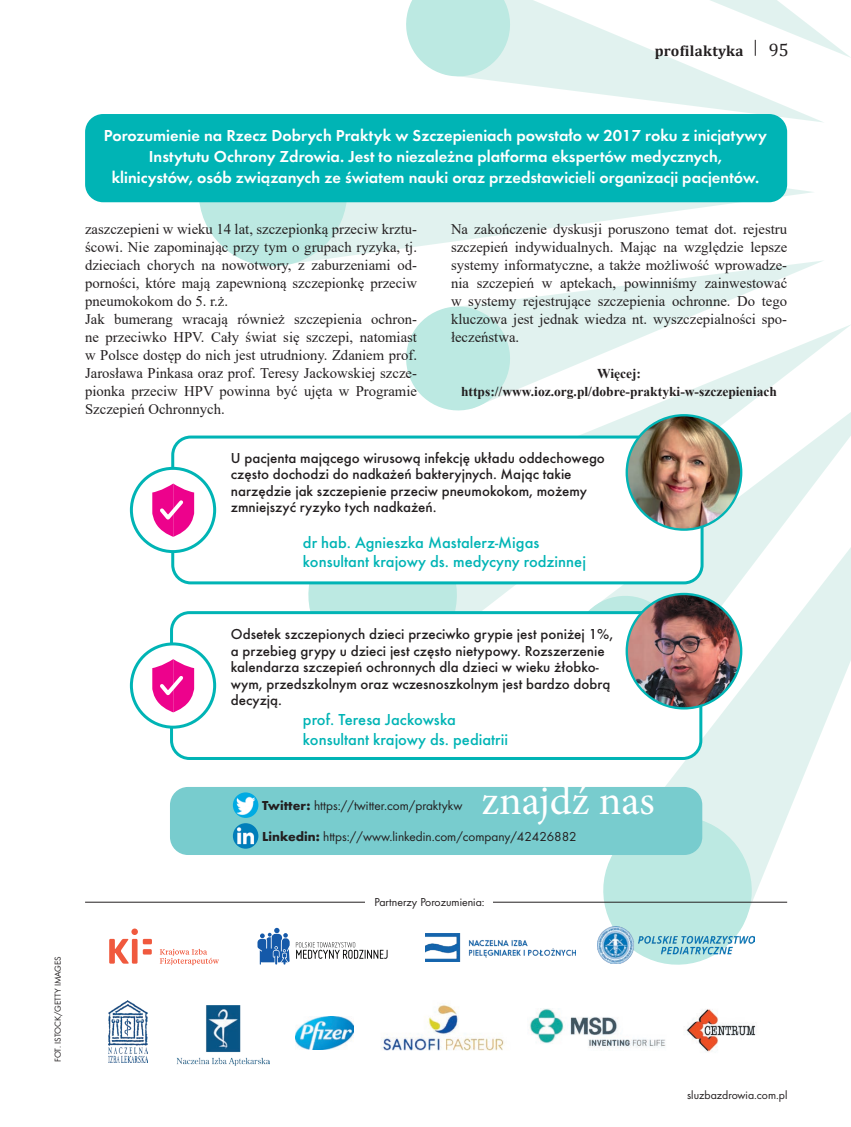
<style>
.page{position:relative;width:851px;height:1127px;background:#fff}
.page>*{position:absolute;margin:0;border:0;box-sizing:border-box;transform-origin:0 0}
.t1{font:41.55px "Minion Pro";letter-spacing:-.005em;color:#fff}
.t2{font:18px "Cambria";color:#231f20}
.t3{font:16.5px/21px "Futura Dem";color:#fff;text-align:center}
.t4{font:500 16.5px/19.8px "Futura";color:#00b4b5}
.t5{font:500 15px/16.5px "Futura";color:#231f20}
.t6{font:700 15px "Cambria";letter-spacing:.02em;color:#231f20}
.t7{font:14.7px/18px "Times New Roman";color:#231f20}
.t8{font:13.5px "Futura Boo";color:#231f20}
.t9{font:700 13.5px/18px "Times New Roman";color:#231f20;text-align:center}
.t10{font:12px "Futura Boo";color:#231f20}
.t11{font:9px "Futura Boo";color:#231f20}
.s1{font-family:"Futura";font-weight:700}
</style>
<div class="page">
<svg style="left:467px;top:325px;width:383px;height:286px"></svg>
<svg style="left:298px;top:584px;width:169px;height:27px;background:#bfeae3"></svg>
<svg style="left:506px;top:0;width:316px;height:122px;fill:#e1f2ef"></svg>
<svg style="left:406px;top:0;width:109px;height:82px;background:#c8ece7"></svg>
<svg style="left:282px;top:118px;width:532px;height:148px"></svg>
<div style="left:199px;top:118px;width:148px;height:148px;background:#bce9e2;border-radius:50%"></div>
<svg style="left:665px;top:684px;width:176px;height:219px;fill:#e1f2ef"></svg>
<svg style="left:592px;top:806px;width:170px;height:159px;background:#caece7"></svg>
<svg style="left:657px;top:0;width:193px;height:58px"></svg>
<svg style="left:588px;top:396px;width:262px;height:288px"></svg>
<svg style="left:568px;top:591px;width:114px;height:20px"></svg>
<svg style="left:444px;top:260px;width:380px;height:149px"></svg>
<svg style="left:406px;top:301px;width:109px;height:115px"></svg>
<img style="left:296px;top:1016px;width:58px;height:34px">
<img style="left:529px;top:1009px;width:137px;height:39px">
<img style="left:381px;top:1004px;width:123px;height:47px">
<hr style="left:85px;top:902px;width:702px;height:1px;background:#231f20">
<div style="left:365px;top:896px;width:128px;height:18px;background:#fff"></div>
<svg style="left:109px;top:939px;width:20px;height:24px"></svg>
<div style="left:132px;top:939px;width:5px;height:24px;background:#f0593e"></div>
<div style="left:143px;top:939px;width:9px;height:5px;background:#f0593e"></div>
<div style="left:143px;top:949px;width:9px;height:5px;background:#f0593e"></div>
<svg style="left:160px;top:949px;width:59px;height:16px"></svg>
<div style="left:131px;top:928px;width:7px;height:7px;background:#f0593e;border-radius:50%"></div>
<img style="left:686px;top:1009px;width:70px;height:43px">
<div style="left:173px;top:437px;width:529px;height:146px;background:#fff;border-radius:18px"></div>
<div style="left:171px;top:435px;width:532px;height:149px;border:3px solid #00b4b5;border-radius:18px"></div>
<img style="left:626px;top:415px;width:115px;height:115px;border-radius:57px">
<div style="left:625px;top:414px;width:117px;height:117px;border:2px solid #00b4b5;border-radius:50%"></div>
<div style="left:131px;top:468px;width:84px;height:83px;background:#fff;border-radius:50%"></div>
<div style="left:130px;top:467px;width:86px;height:86px;border:3px solid #00b4b5;border-radius:50%"></div>
<svg style="left:152px;top:483px;width:43px;height:54px"></svg>
<div style="left:171px;top:613px;width:529px;height:145px;background:#fff;border-radius:18px"></div>
<div style="left:170px;top:611px;width:532px;height:149px;border:3px solid #00b4b5;border-radius:18px"></div>
<img style="left:626px;top:594px;width:115px;height:114px;border-radius:57px">
<div style="left:625px;top:593px;width:117px;height:116px;border:2px solid #00b4b5;border-radius:50%"></div>
<div style="left:131px;top:644px;width:84px;height:83px;background:#fff;border-radius:50%"></div>
<div style="left:130px;top:642px;width:86px;height:87px;border:3px solid #00b4b5;border-radius:50%"></div>
<svg style="left:152px;top:659px;width:43px;height:54px"></svg>
<div style="left:85px;top:114px;width:702px;height:88px;background:#00b4b5;border-radius:18px"></div>
<div style="left:170px;top:787px;width:532px;height:68px;background:#78ccce;border-radius:18px"></div>
<img style="left:233px;top:792px;width:25px;height:26px;border-radius:13px">
<img style="left:233px;top:823px;width:25px;height:26px;border-radius:13px">
<svg style="left:296px;top:942px;width:91px;height:17px"></svg>
<svg style="left:257px;top:928px;width:32px;height:36px"></svg>
<img style="left:597px;top:926px;width:157px;height:37px">
<img style="left:425px;top:933px;width:150px;height:28px">
<img style="left:176px;top:1005px;width:94px;height:61px">
<img style="left:108px;top:1001px;width:40px;height:62px">
<p class="t6" style="left:654px;top:40px;width:90px">profilaktyka</p>
<p class="t2" style="left:768px;top:39px;width:21px">95</p>
<p class="t3" style="left:104px;top:125px;width:664px">Porozumienie na Rzecz Dobrych Praktyk w Szczepieniach powstało w 2017 roku z inicjatywy<br>Instytutu Ochrony Zdrowia. Jest to niezależna platforma ekspertów medycznych,<br>klinicystów, osób związanych ze światem nauki oraz przedstawicieli organizacji pacjentów.</p>
<p class="t7" style="left:85px;top:220px;width:333px">zaszczepieni w wieku 14 lat, szczepionką przeciw krztu&shy;ścowi. Nie zapominając przy tym o grupach ryzyka, tj. dzieciach chorych na nowotwory, z zaburzeniami od&shy;porności, które mają zapewnioną szczepionkę przeciw pneumokokom do 5. r.ż.<br>Jak bumerang wracają również szczepienia ochron&shy;ne przeciwko HPV. Cały świat się szczepi, natomiast w Polsce dostęp do nich jest utrudniony. Zdaniem prof.<br>Jarosława Pinkasa oraz prof. Teresy Jackowskiej szcze&shy;pionka przeciw HPV powinna być ujęta w Programie Szczepień Ochronnych.</p>
<p class="t7" style="left:451px;top:220px;width:337px;text-align:justify">Na zakończenie dyskusji poruszono temat dot. rejestru szczepień indywidualnych. Mając na względzie lepsze systemy informatyczne, a także możliwość wprowadze&shy;nia szczepień w aptekach, powinniśmy zainwestować w systemy rejestrujące szczepienia ochronne. Do tego kluczowa jest jednak wiedza nt. wyszczepialności spo&shy;łeczeństwa.</p>
<p class="t9" style="left:461px;top:364px;width:317px">Więcej: https://www.ioz.org.pl/dobre-praktyki-w-szczepieniach</p>
<p class="t5" style="left:231px;top:450px;width:375px">U pacjenta mającego wirusową infekcję układu oddechowego często dochodzi do nadkażeń bakteryjnych. Mając takie narzędzie jak szczepienie przeciw pneumokokom, możemy zmniejszyć ryzyko tych nadkażeń.</p>
<p class="t4" style="left:303px;top:532px;width:284px">dr hab. Agnieszka Mastalerz-Migas konsultant krajowy ds. medycyny rodzinnej</p>
<p class="t11" style="left:53px;top:1062px;width:108px;rotate:-90deg">FOT. ISTOCK/GETTY IMAGES</p>
<p class="t5" style="left:231px;top:626px;width:383px">Odsetek szczepionych dzieci przeciwko grypie jest poniżej 1%, a przebieg grypy u dzieci jest często nietypowy. Rozszerzenie kalendarza szczepień ochronnych dla dzieci w wieku żłobko&shy;wym, przedszkolnym oraz wczesnoszkolnym jest bardzo dobrą decyzją.</p>
<p class="t4" style="left:303px;top:709px;width:206px">prof. Teresa Jackowska konsultant krajowy ds. pediatrii</p>
<h1 class="t1" style="left:481px;top:773px;width:175px">znajdź nas</h1>
<p class="t8" style="left:262px;top:797px;width:202px"><span class="s1">Twitter:</span> https://twitter.com/praktykw</p>
<p class="t8" style="left:262px;top:829px;width:316px"><span class="s1">Linkedin:</span> https://www.linkedin.com/company/42426882</p>
<p class="t10" style="left:374px;top:894px;width:112px">Partnerzy Porozumienia:</p>
<p class="t10" style="left:687px;top:1087px;width:102px">sluzbazdrowia.com.pl</p>
</div>
